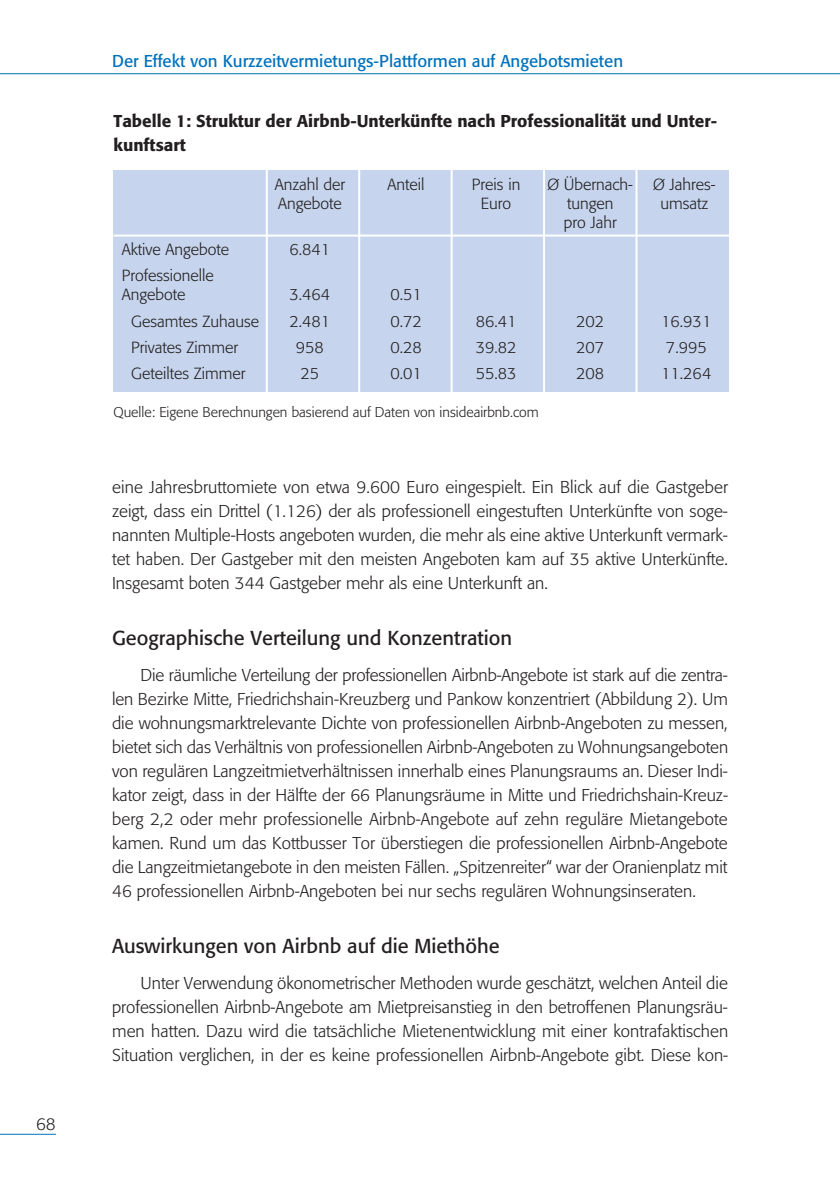
<style>
.page{position:relative;width:840px;height:1191px;background:#fff}
.page>*{position:absolute;margin:0;border:0;box-sizing:border-box;transform-origin:0 0}
.t1{font:20px "Formata";color:#231f20}
.t2{font:300 17px/24px "Formata";color:#231f20;text-align:justify}
.t3{font:500 17px/24px "Formata";color:#231f20}
.t4{font:17px "Formata";color:#0072bc}
.t5{font:300 16px/19px "Formata";color:#231f20}
.t6{font:300 14px "Formata";color:#231f20}
</style>
<div class="page">
<hr style="left:0;top:1133px;width:56px;height:1px;background:#0072bc">
<hr style="left:0;top:73px;width:839px;height:1px;background:#0072bc">
<div style="left:113px;top:170px;width:616px;height:221px;background:#c6d5ed"></div>
<hr style="left:266px;top:164px;width:2px;height:235px;background:#fff">
<hr style="left:358px;top:164px;width:2px;height:235px;background:#fff">
<hr style="left:450px;top:164px;width:2px;height:235px;background:#fff">
<hr style="left:542px;top:163px;width:2px;height:236px;background:#fff">
<hr style="left:635px;top:164px;width:2px;height:235px;background:#fff">
<hr style="left:113px;top:234px;width:616px;height:2px;background:#fff">
<p class="t2" style="left:36px;top:1112px;width:21px">68</p>
<p class="t4" style="left:112px;top:51px;width:512px">Der Effekt von Kurzzeitvermietungs-Plattformen auf Angebotsmieten</p>
<p class="t3" style="left:113px;top:109px;width:605px">Tabelle 1: Struktur der Airbnb-Unterkünfte nach Professionalität und Unter&shy;kunftsart</p>
<p class="t5" style="left:274px;top:175px;width:72px">Anzahl der</p>
<p class="t5" style="left:387px;top:175px;width:38px">Anteil</p>
<p class="t5" style="left:471px;top:175px;width:50px">Preis in</p>
<p class="t5" style="left:547px;top:175px;width:87px">Ø Übernach-</p>
<p class="t5" style="left:652px;top:175px;width:64px">Ø Jahres-</p>
<p class="t5" style="left:278px;top:194px;width:65px">Angebote</p>
<p class="t5" style="left:480px;top:194px;width:32px">Euro</p>
<p class="t5" style="left:566px;top:194px;width:48px">tungen</p>
<p class="t5" style="left:660px;top:194px;width:49px">umsatz</p>
<p class="t5" style="left:563px;top:213px;width:55px">pro Jahr</p>
<p class="t5" style="left:122px;top:240px;width:109px">Aktive Angebote</p>
<p class="t5" style="left:289px;top:240px;width:42px">6.841</p>
<p class="t5" style="left:122px;top:266px;width:94px">Professionelle<br>Angebote</p>
<p class="t5" style="left:289px;top:285px;width:42px">3.464</p>
<p class="t5" style="left:390px;top:285px;width:33px">0.51</p>
<p class="t5" style="left:131px;top:311px;width:130px">Gesamtes Zuhause</p>
<p class="t5" style="left:289px;top:311px;width:42px">2.481</p>
<p class="t5" style="left:390px;top:311px;width:33px">0.72</p>
<p class="t5" style="left:475px;top:311px;width:42px">86.41</p>
<p class="t5" style="left:576px;top:311px;width:29px">202</p>
<p class="t5" style="left:661px;top:311px;width:51px">16.931</p>
<p class="t5" style="left:131px;top:338px;width:109px">Privates Zimmer</p>
<p class="t5" style="left:296px;top:338px;width:29px">958</p>
<p class="t5" style="left:390px;top:338px;width:33px">0.28</p>
<p class="t5" style="left:475px;top:338px;width:42px">39.82</p>
<p class="t5" style="left:576px;top:338px;width:29px">207</p>
<p class="t5" style="left:665px;top:338px;width:42px">7.995</p>
<p class="t5" style="left:131px;top:364px;width:116px">Geteiltes Zimmer</p>
<p class="t5" style="left:300px;top:364px;width:20px">25</p>
<p class="t5" style="left:390px;top:364px;width:33px">0.01</p>
<p class="t5" style="left:475px;top:364px;width:42px">55.83</p>
<p class="t5" style="left:576px;top:364px;width:29px">208</p>
<p class="t5" style="left:661px;top:364px;width:51px">11.264</p>
<p class="t6" style="left:113px;top:404px;width:426px">Quelle: Eigene Berechnungen basierend auf Daten von insideairbnb.com</p>
<p class="t2" style="left:112px;top:475px;width:617px">eine Jahresbruttomiete von etwa 9.600 Euro eingespielt. Ein Blick auf die Gastgeber zeigt, dass ein Drittel (1.126) der als professionell eingestuften Unterkünfte von soge&shy;nannten Multiple-Hosts angeboten wurden, die mehr als eine aktive Unterkunft vermark&shy;tet haben. Der Gastgeber mit den meisten Angeboten kam auf 35 aktive Unterkünfte.<br>Insgesamt boten 344 Gastgeber mehr als eine Unterkunft an.</p>
<p class="t1" style="left:112px;top:626px;width:401px">Geographische Verteilung und Konzentration</p>
<p class="t2" style="left:112px;top:663px;width:617px;text-indent:28px">Die räumliche Verteilung der professionellen Airbnb-Angebote ist stark auf die zentra&shy;len Bezirke Mitte, Friedrichshain-Kreuzberg und Pankow konzentriert (Abbildung 2). Um die wohnungsmarktrelevante Dichte von professionellen Airbnb-Angeboten zu messen, bietet sich das Verhältnis von professionellen Airbnb-Angeboten zu Wohnungsangeboten von regulären Langzeitmietverhältnissen innerhalb eines Planungsraums an. Dieser Indi&shy;kator zeigt, dass in der Hälfte der 66 Planungsräume in Mitte und Friedrichshain-Kreuz&shy;berg 2,2 oder mehr professionelle Airbnb-Angebote auf zehn reguläre Mietangebote kamen. Rund um das Kottbusser Tor überstiegen die professionellen Airbnb-Angebote die Langzeitmietangebote in den meisten Fällen. „Spitzenreiter“ war der Oranienplatz mit 46 professionellen Airbnb-Angeboten bei nur sechs regulären Wohnungsinseraten.</p>
<p class="t1" style="left:112px;top:934px;width:389px">Auswirkungen von Airbnb auf die Miethöhe</p>
<p class="t2" style="left:112px;top:971px;width:617px;text-indent:28px">Unter Verwendung ökonometrischer Methoden wurde geschätzt, welchen Anteil die professionellen Airbnb-Angebote am Mietpreisanstieg in den betroffenen Planungsräu&shy;men hatten. Dazu wird die tatsächliche Mietenentwicklung mit einer kontrafaktischen Situation verglichen, in der es keine professionellen Airbnb-Angebote gibt. Diese kon-</p>
</div>
